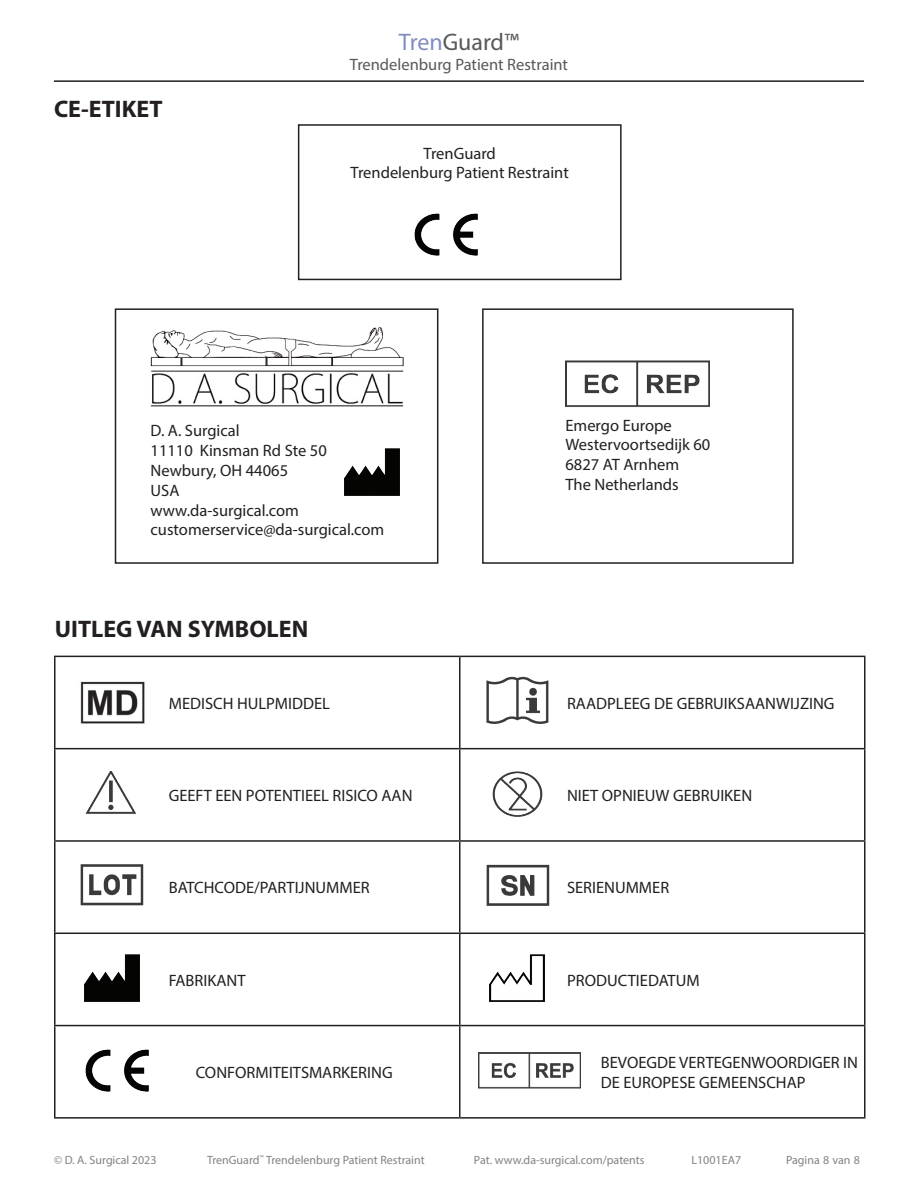
<style>
.page{position:relative;width:918px;height:1188px;background:#fff}
.page>*{position:absolute;margin:0;border:0;box-sizing:border-box;transform-origin:0 0}
.t1{font:700 24px "Myriad Pro";color:#231f20}
.t2{font:24px "Myriad Pro";color:#57585a}
.t3{font:16.5px/19.8px "Myriad Pro";color:#231f20}
.t4{font:16.5px "Myriad Pro";color:#57585a}
.t5{font:12px "Myriad Pro";color:#808285}
.s1{color:#818dbf}
</style>
<div class="page">
<hr style="left:54px;top:80px;width:810px;height:2px;background:#231f20">
<hr style="left:54px;top:656px;width:406px;height:1px;background:#231f20">
<hr style="left:54px;top:657px;width:2px;height:91px;background:#231f20">
<hr style="left:460px;top:656px;width:406px;height:1px;background:#231f20">
<hr style="left:459px;top:657px;width:1px;height:91px;background:#231f20">
<hr style="left:864px;top:657px;width:2px;height:91px;background:#231f20">
<hr style="left:54px;top:748px;width:406px;height:1px;background:#231f20">
<hr style="left:54px;top:749px;width:2px;height:91px;background:#231f20">
<hr style="left:460px;top:748px;width:406px;height:1px;background:#231f20">
<hr style="left:459px;top:749px;width:1px;height:91px;background:#231f20">
<hr style="left:864px;top:749px;width:2px;height:91px;background:#231f20">
<hr style="left:54px;top:840px;width:406px;height:2px;background:#231f20">
<hr style="left:54px;top:842px;width:2px;height:91px;background:#231f20">
<hr style="left:460px;top:840px;width:406px;height:2px;background:#231f20">
<hr style="left:459px;top:842px;width:1px;height:91px;background:#231f20">
<hr style="left:864px;top:842px;width:2px;height:91px;background:#231f20">
<hr style="left:54px;top:933px;width:406px;height:1px;background:#231f20">
<hr style="left:54px;top:934px;width:2px;height:91px;background:#231f20">
<hr style="left:460px;top:933px;width:406px;height:1px;background:#231f20">
<hr style="left:459px;top:934px;width:1px;height:91px;background:#231f20">
<hr style="left:864px;top:934px;width:2px;height:91px;background:#231f20">
<hr style="left:54px;top:1025px;width:406px;height:1px;background:#231f20">
<hr style="left:54px;top:1026px;width:2px;height:91px;background:#231f20">
<hr style="left:460px;top:1025px;width:406px;height:1px;background:#231f20">
<hr style="left:459px;top:1026px;width:1px;height:91px;background:#231f20">
<hr style="left:864px;top:1026px;width:2px;height:91px;background:#231f20">
<hr style="left:54px;top:1117px;width:406px;height:2px;background:#231f20">
<hr style="left:460px;top:1117px;width:406px;height:2px;background:#231f20">
<img style="left:151px;top:327px;width:253px;height:80px">
<div style="left:298px;top:124px;width:324px;height:156px;border:2px solid #231f20"></div>
<img style="left:414px;top:213px;width:64px;height:43px">
<div style="left:115px;top:308px;width:323px;height:256px;border:2px solid #231f20"></div>
<img style="left:344px;top:448px;width:56px;height:48px">
<img style="left:85px;top:1049px;width:64px;height:43px">
<img style="left:85px;top:772px;width:52px;height:42px">
<img style="left:84px;top:954px;width:56px;height:48px">
<img style="left:489px;top:954px;width:56px;height:48px">
<div style="left:482px;top:308px;width:312px;height:256px;border:2px solid #231f20"></div>
<img style="left:566px;top:360px;width:143px;height:47px">
<img style="left:492px;top:771px;width:51px;height:46px">
<img style="left:479px;top:1052px;width:101px;height:37px">
<img style="left:80px;top:864px;width:64px;height:41px">
<img style="left:486px;top:676px;width:63px;height:48px">
<img style="left:80px;top:681px;width:65px;height:43px">
<img style="left:486px;top:864px;width:64px;height:42px">
<p class="t1" style="left:54px;top:94px;width:110px">CE-ETIKET</p>
<h1 class="t2" style="left:399px;top:28px;width:122px"><span class="s1">Tren</span>Guard™</h1>
<p class="t4" style="left:350px;top:54px;width:220px">Trendelenburg Patient Restraint</p>
<p class="t3" style="left:424px;top:143px;width:74px">TrenGuard</p>
<p class="t3" style="left:351px;top:163px;width:220px">Trendelenburg Patient Restraint</p>
<p class="t3" style="left:151px;top:421px;width:91px">D. A. Surgical</p>
<p class="t3" style="left:151px;top:441px;width:178px">11110 Kinsman Rd Ste 50</p>
<p class="t3" style="left:151px;top:460px;width:139px">Newbury, OH 44065</p>
<p class="t3" style="left:151px;top:480px;width:30px">USA</p>
<p class="t3" style="left:151px;top:500px;width:150px">www.da-surgical.com</p>
<p class="t3" style="left:151px;top:520px;width:235px">customerservice@da-surgical.com</p>
<p class="t1" style="left:55px;top:613px;width:255px">UITLEG VAN SYMBOLEN</p>
<p class="t3" style="left:566px;top:415px;width:108px">Emergo Europe</p>
<p class="t3" style="left:566px;top:435px;width:146px">Westervoortsedijk 60</p>
<p class="t3" style="left:566px;top:455px;width:115px">6827 AT Arnhem</p>
<p class="t3" style="left:566px;top:474px;width:115px">The Netherlands</p>
<p class="t3" style="left:169px;top:693px;width:163px">MEDISCH HULPMIDDEL</p>
<p class="t3" style="left:567px;top:693px;width:269px">RAADPLEEG DE GEBRUIKSAANWIJZING</p>
<p class="t3" style="left:169px;top:785px;width:245px">GEEFT EEN POTENTIEEL RISICO AAN</p>
<p class="t3" style="left:567px;top:785px;width:187px">NIET OPNIEUW GEBRUIKEN</p>
<p class="t3" style="left:169px;top:878px;width:203px">BATCHCODE/PARTIJNUMMER</p>
<p class="t3" style="left:567px;top:878px;width:104px">SERIENUMMER</p>
<p class="t3" style="left:169px;top:970px;width:78px">FABRIKANT</p>
<p class="t3" style="left:567px;top:970px;width:134px">PRODUCTIEDATUM</p>
<p class="t3" style="left:196px;top:1062px;width:198px">CONFORMITEITSMARKERING</p>
<p class="t3" style="left:601px;top:1052px;width:259px">BEVOEGDE VERTEGENWOORDIGER IN<br>DE EUROPESE GEMEENSCHAP</p>
<p class="t5" style="left:54px;top:1152px;width:104px">© D. A. Surgical 2023</p>
<p class="t5" style="left:207px;top:1152px;width:219px">TrenGuard<sup>™</sup> Trendelenburg Patient Restraint</p>
<p class="t5" style="left:474px;top:1152px;width:172px">Pat. www.da-surgical.com/patents</p>
<p class="t5" style="left:691px;top:1152px;width:51px">L1001EA7</p>
<p class="t5" style="left:786px;top:1152px;width:75px">Pagina 8 van 8</p>
</div>
